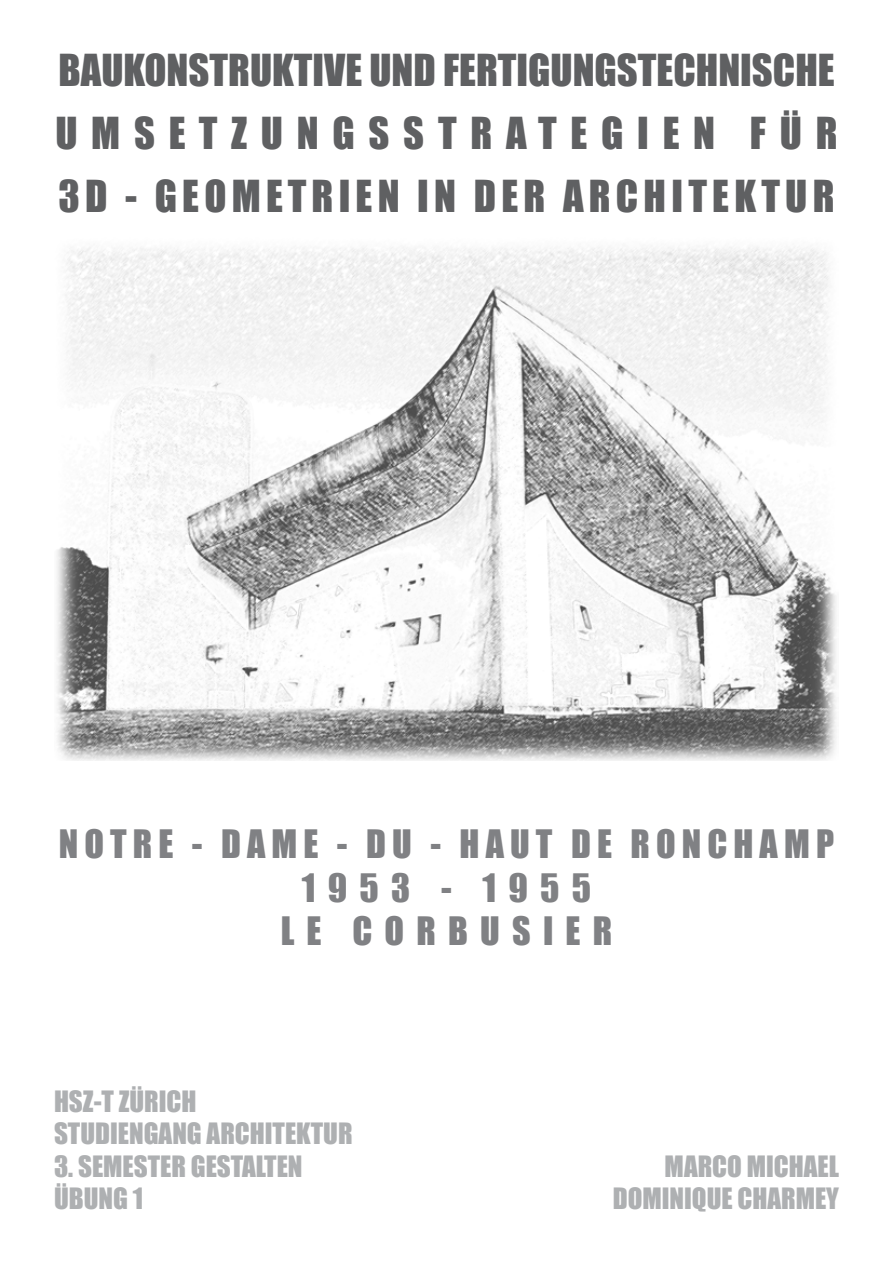
<style>
.page{position:relative;width:893px;height:1263px;background:#fff}
.page>*{position:absolute;margin:0;border:0;box-sizing:border-box;transform-origin:0 0}
.t1{font:40.5px/63px "Impact";letter-spacing:.13em;color:#5f6062;text-align:justify}
.t2{font:36px/43.2px "Impact";letter-spacing:.17em;color:#808184;text-align:center}
.t3{font:27px/32.4px "Impact";color:#aeb0b2}
</style>
<div class="page">
<img style="left:57px;top:247px;width:779px;height:514px">
<p class="t1" style="left:55px;top:38px;width:784px">BAUKONSTRUKTIVE UND FERTIGUNGSTECHNISCHE UMSETZUNGSSTRATEGIEN FÜR 3D - GEOMETRIEN IN DER ARCHITEKTUR</p>
<p class="t2" style="left:59px;top:822px;width:777px">NOTRE - DAME - DU - HAUT DE RONCHAMP<br>1953 - 1955<br>LE CORBUSIER</p>
<p class="t3" style="left:54px;top:1085px;width:300px">HSZ-T ZÜRICH<br>STUDIENGANG ARCHITEKTUR</p>
<p class="t3" style="left:54px;top:1149px;width:250px">3. SEMESTER GESTALTEN<br>ÜBUNG 1</p>
<p class="t3" style="left:613px;top:1149px;width:228px;text-align:right">MARCO MICHAEL<br>DOMINIQUE CHARMEY</p>
</div>
